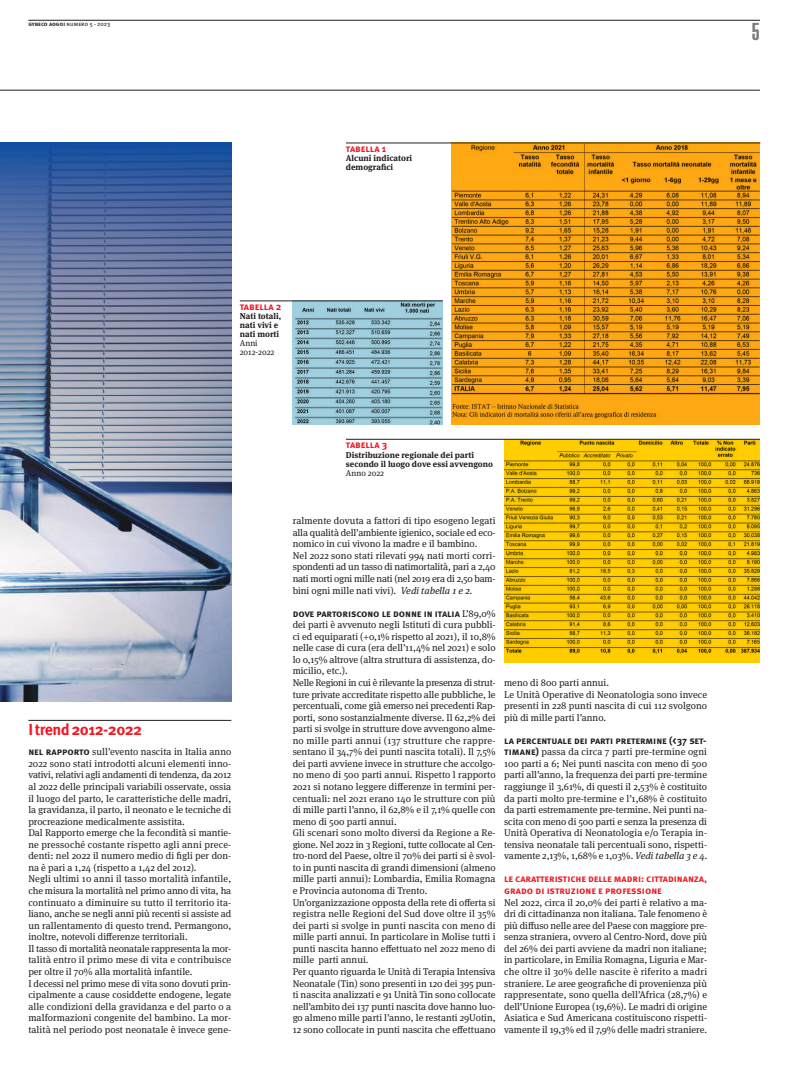
<style>
.page{position:relative;width:794px;height:1078px;background:#fff}
.page>*{position:absolute;margin:0;border:0;box-sizing:border-box;transform-origin:0 0}
.t1{font:900 extra-condensed 24px "Helvetica";color:#7d7c7e}
.t2{font:700 16px "Meta Pro";letter-spacing:-.035em;color:#ef1923}
.t3{font:700 10px/11.6px "Meta Pro";letter-spacing:-.005em;color:#ef1923}
.t4{font:700 10px "Meta Pro";letter-spacing:-.01em;color:#241f1f}
.t5{font:9.8px/11.5px "Meta Serif OT";color:#241f1f}
.t6{font:700 8.5px/9px "Meta Serif OT";color:#241f1f}
.t7{font:8.5px/9px "Meta Serif OT";color:#241f1f}
.t8{font:6px "Meta Pro";color:#241f1f}
.s1{font-weight:700}
.s2{font-family:"Meta Pro";font-weight:700;font-size:10px}
.s3{font-style:italic}
.s4{font-family:"Meta Serif OT";font-weight:400;font-size:9.8px}
</style>
<div class="page">
<hr style="left:28px;top:20px;width:732px;height:1px;background:#241f1f">
<hr style="left:0;top:90px;width:760px;height:1px;background:#241f1f">
<img style="left:0;top:551px;width:231px;height:150px">
<img style="left:0;top:143px;width:231px;height:408px">
<img style="left:451px;top:144px;width:309px;height:281px">
<hr style="left:346px;top:143px;width:414px;height:1px;background:#241f1f">
<img style="left:293px;top:301px;width:150px;height:124px">
<hr style="left:240px;top:300px;width:203px;height:1px;background:#241f1f">
<img style="left:504px;top:440px;width:256px;height:222px">
<hr style="left:346px;top:439px;width:414px;height:1px;background:#241f1f">
<hr style="left:28px;top:720px;width:203px;height:1px;background:#241f1f">
<p class="t8" style="left:28px;top:22px;width:83px"><span class="s1">gyneco aogoi</span> numero 5 - 2023</p>
<p class="t3" style="left:346px;top:143px;width:42px">tabella 1</p>
<p class="t6" style="left:346px;top:154px;width:68px">Alcuni indicatori demografici</p>
<h1 class="t1" style="left:752px;top:23px;width:9px">5</h1>
<p class="t3" style="left:240px;top:301px;width:43px">tabella 2</p>
<p class="t6" style="left:240px;top:312px;width:43px">Nati totali, nati vivi e nati morti</p>
<p class="t7" style="left:240px;top:339px;width:36px">Anni<br>2012-2022</p>
<h2 class="t2" style="left:28px;top:722px;width:115px">I trend 2012-2022</h2>
<p class="t5" style="left:28px;top:746px;width:204px"><span class="s2">nel rapporto</span> sull’evento nascita in Italia anno 2022 sono stati introdotti alcuni elementi inno&shy;vativi, relativi agli andamenti di tendenza, da 2012 al 2022 delle principali variabili osservate, ossia il luogo del parto, le caratteristiche delle madri, la gravidanza, il parto, il neonato e le tecniche di procreazione medicalmente assistita.<br>Dal Rapporto emerge che la fecondità si mantie&shy;ne pressoché costante rispetto agli anni prece&shy;denti: nel 2022 il numero medio di figli per don&shy;na è pari a 1,24 (rispetto a 1,42 del 2012).<br>Negli ultimi 10 anni il tasso mortalità infantile, che misura la mortalità nel primo anno di vita, ha continuato a diminuire su tutto il territorio ita&shy;liano, anche se negli anni più recenti si assiste ad un rallentamento di questo trend. Permangono, inoltre, notevoli differenze territoriali.<br>Il tasso di mortalità neonatale rappresenta la mor&shy;talità entro il primo mese di vita e contribuisce per oltre il 70% alla mortalità infantile.<br>I decessi nel primo mese di vita sono dovuti prin&shy;cipalmente a cause cosiddette endogene, legate alle condizioni della gravidanza e del parto o a malformazioni congenite del bambino. La mor&shy;talità nel periodo post neonatale è invece gene-</p>
<p class="t3" style="left:346px;top:439px;width:43px">tabella 3</p>
<p class="t6" style="left:346px;top:451px;width:149px">Distribuzione regionale dei parti secondo il luogo dove essi avvengono</p>
<p class="t7" style="left:346px;top:469px;width:40px">Anno 2022</p>
<p class="t5" style="left:293px;top:515px;width:204px">ralmente dovuta a fattori di tipo esogeno legati alla qualità dell’ambiente igienico, sociale ed eco&shy;nomico in cui vivono la madre e il bambino.<br>Nel 2022 sono stati rilevati 994 nati morti corri&shy;spondenti ad un tasso di natimortalità, pari a 2,40 nati morti ogni mille nati (nel 2019 era di 2,50 bam&shy;bini ogni mille nati vivi). <span class="s3">Vedi tabella 1 e 2.</span></p>
<p class="t4" style="left:293px;top:609px;width:204px">dove partoriscono le donne in italia <span class="s4">L’89,0%</span></p>
<p class="t5" style="left:293px;top:619px;width:204px">dei parti è avvenuto negli Istituti di cura pubbli&shy;ci ed equiparati (+0,1% rispetto al 2021), il 10,8% nelle case di cura (era dell’11,4% nel 2021) e solo lo 0,15% altrove (altra struttura di assistenza, do&shy;micilio, etc.).<br>Nelle Regioni in cui è rilevante la presenza di strut&shy;ture private accreditate rispetto alle pubbliche, le percentuali, come già emerso nei precedenti Rap&shy;porti, sono sostanzialmente diverse. Il 62,2% dei parti si svolge in strutture dove avvengono alme&shy;no mille parti annui (137 strutture che rappre&shy;sentano il 34,7% dei punti nascita totali). Il 7,5% dei parti avviene invece in strutture che accolgo&shy;no meno di 500 parti annui. Rispetto l rapporto 2021 si notano leggere differenze in termini per&shy;centuali: nel 2021 erano 140 le strutture con più di mille parti l’anno, il 62,8% e il 7,1% quelle con meno di 500 parti annui.<br>Gli scenari sono molto diversi da Regione a Re&shy;gione. Nel 2022 in 3 Regioni, tutte collocate al Cen&shy;tro-nord del Paese, oltre il 70% dei parti si è svol&shy;to in punti nascita di grandi dimensioni (almeno mille parti annui): Lombardia, Emilia Romagna e Provincia autonoma di Trento.<br>Un’organizzazione opposta della rete di offerta si registra nelle Regioni del Sud dove oltre il 35% dei parti si svolge in punti nascita con meno di mille parti annui. In particolare in Molise tutti i punti nascita hanno effettuato nel 2022 meno di mille parti annui.<br>Per quanto riguarda le Unità di Terapia Intensiva Neonatale (Tin) sono presenti in 120 dei 395 pun&shy;ti nascita analizzati e 91 Unità Tin sono collocate nell’ambito dei 137 punti nascita dove hanno luo&shy;go almeno mille parti l’anno, le restanti 29Uotin, 12 sono collocate in punti nascita che effettuano</p>
<p class="t5" style="left:504px;top:677px;width:204px">meno di 800 parti annui.<br>Le Unità Operative di Neonatologia sono invece presenti in 228 punti nascita di cui 112 svolgono più di mille parti l’anno.</p>
<p class="t4" style="left:504px;top:736px;width:204px">la percentuale dei parti pretermine (&lt;37 set-</p>
<p class="t5" style="left:504px;top:746px;width:204px;text-align:justify"><span class="s2">timane)</span> passa da circa 7 parti pre-termine ogni 100 parti a 6; Nei punti nascita con meno di 500 parti all’anno, la frequenza dei parti pre-termine raggiunge il 3,61%, di questi il 2,53% è costituito da parti molto pre-termine e l’1,68% è costituito da parti estremamente pre-termine. Nei punti na&shy;scita con meno di 500 parti e senza la presenza di Unità Operativa di Neonatologia e/o Terapia in&shy;tensiva neonatale tali percentuali sono, rispetti&shy;vamente 2,13%, 1,68% e 1,03%. <span class="s3">Vedi tabella 3 e 4.</span></p>
<p class="t3" style="left:504px;top:873px;width:204px">le caratteristiche delle madri: cittadinanza, grado di istruzione e professione</p>
<p class="t5" style="left:504px;top:897px;width:204px;text-align:justify">Nel 2022, circa il 20,0% dei parti è relativo a ma&shy;dri di cittadinanza non italiana. Tale fenomeno è più diffuso nelle aree del Paese con maggiore pre&shy;senza straniera, ovvero al Centro-Nord, dove più del 26% dei parti avviene da madri non italiane; in particolare, in Emilia Romagna, Liguria e Mar&shy;che oltre il 30% delle nascite è riferito a madri straniere. Le aree geografiche di provenienza più rappresentate, sono quella dell’Africa (28,7%) e dell’Unione Europea (19,6%). Le madri di origine Asiatica e Sud Americana costituiscono rispetti&shy;vamente il 19,3% ed il 7,9% delle madri straniere.</p>
</div>
